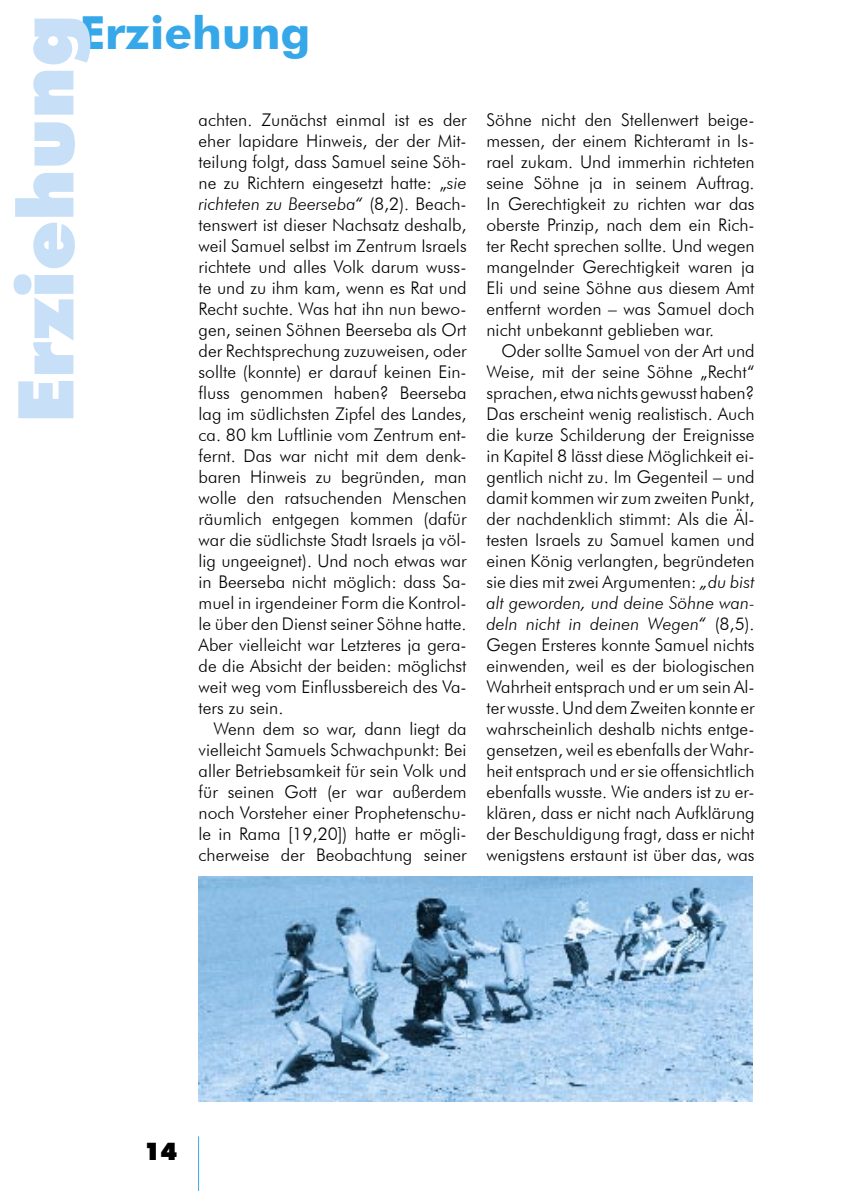
<style>
.page{position:relative;width:844px;height:1191px;background:#fff}
.page>*{position:absolute;margin:0;border:0;box-sizing:border-box;transform-origin:0 0}
.t1{font:900 77px "Futura BT";color:#c8e0f7}
.t2{font:700 45.5px "Futura BT";color:#36a7e9}
.t3{font:900 24.5px "Futura BT";color:#000}
.Fließtext{font:300 17.5px/21px "Futura BT";color:#000;text-align:justify}
.Fließtext_nach_Titel{font:300 17.5px/21px "Futura BT";color:#000;text-align:justify}
.s1{font-style:italic}
</style>
<div class="page">
<hr style="left:198px;top:1136px;width:1px;height:55px;background:#36a7e9">
<img style="left:198px;top:876px;width:554px;height:225px">
<h2 class="t2" style="left:79px;top:6px;width:232px">Erziehung</h2>
<h1 class="t1" style="left:-1px;top:423px;width:410px;rotate:-90deg">Erziehung</h1>
<p class="Fließtext_nach_Titel" style="left:198px;top:109px;width:269px">achten. Zunächst einmal ist es der eher lapidare Hinweis, der der Mit&shy;teilung folgt, dass Samuel seine Söh&shy;ne zu Richtern eingesetzt hatte: „<span class="s1">sie richteten zu Beerseba“</span> (8,2). Beach&shy;tenswert ist dieser Nachsatz deshalb, weil Samuel selbst im Zentrum Israels richtete und alles Volk darum wuss&shy;te und zu ihm kam, wenn es Rat und Recht suchte. Was hat ihn nun bewo&shy;gen, seinen Söhnen Beerseba als Ort der Rechtsprechung zuzuweisen, oder sollte (konnte) er darauf keinen Ein&shy;fluss genommen haben? Beerseba lag im südlichsten Zipfel des Landes, ca. 80 km Luftlinie vom Zentrum ent&shy;fernt. Das war nicht mit dem denk&shy;baren Hinweis zu begründen, man wolle den ratsuchenden Menschen räumlich entgegen kommen (dafür war die südlichste Stadt Israels ja völ&shy;lig ungeeignet). Und noch etwas war in Beerseba nicht möglich: dass Sa&shy;muel in irgendeiner Form die Kontrol&shy;le über den Dienst seiner Söhne hatte.<br>Aber vielleicht war Letzteres ja gera&shy;de die Absicht der beiden: möglichst weit weg vom Einflussbereich des Va&shy;ters zu sein.</p>
<p class="Fließtext" style="left:198px;top:718px;width:269px;text-indent:15px">Wenn dem so war, dann liegt da vielleicht Samuels Schwachpunkt: Bei aller Betriebsamkeit für sein Volk und für seinen Gott (er war außerdem noch Vorsteher einer Prophetenschu&shy;le in Rama [19,20]) hatte er mögli&shy;cherweise der Beobachtung seiner</p>
<p class="Fließtext" style="left:486px;top:109px;width:269px">Söhne nicht den Stellenwert beige&shy;messen, der einem Richteramt in Is&shy;rael zukam. Und immerhin richteten seine Söhne ja in seinem Auftrag.<br>In Gerechtigkeit zu richten war das oberste Prinzip, nach dem ein Rich&shy;ter Recht sprechen sollte. Und wegen mangelnder Gerechtigkeit waren ja Eli und seine Söhne aus diesem Amt entfernt worden – was Samuel doch nicht unbekannt geblieben war.</p>
<p class="Fließtext" style="left:486px;top:340px;width:269px;text-indent:15px">Oder sollte Samuel von der Art und Weise, mit der seine Söhne „Recht“ sprachen, etwa nichts gewusst haben?<br>Das erscheint wenig realistisch. Auch die kurze Schilderung der Ereignisse in Kapitel 8 lässt diese Möglichkeit ei&shy;gentlich nicht zu. Im Gegenteil – und damit kommen wir zum zweiten Punkt, der nachdenklich stimmt: Als die Äl&shy;testen Israels zu Samuel kamen und einen König verlangten, begründeten sie dies mit zwei Argumenten: <span class="s1">„du bist alt geworden, und deine Söhne wan&shy;deln nicht in deinen Wegen“</span> (8,5).<br>Gegen Ersteres konnte Samuel nichts einwenden, weil es der biologischen Wahrheit entsprach und er um sein Al&shy;ter wusste. Und dem Zweiten konnte er wahrscheinlich deshalb nichts entge&shy;gensetzen, weil es ebenfalls der Wahr&shy;heit entsprach und er sie offensichtlich ebenfalls wusste. Wie anders ist zu er&shy;klären, dass er nicht nach Aufklärung der Beschuldigung fragt, dass er nicht wenigstens erstaunt ist über das, was</p>
<h3 class="t3" style="left:144px;top:1136px;width:35px">14</h3>
</div>
